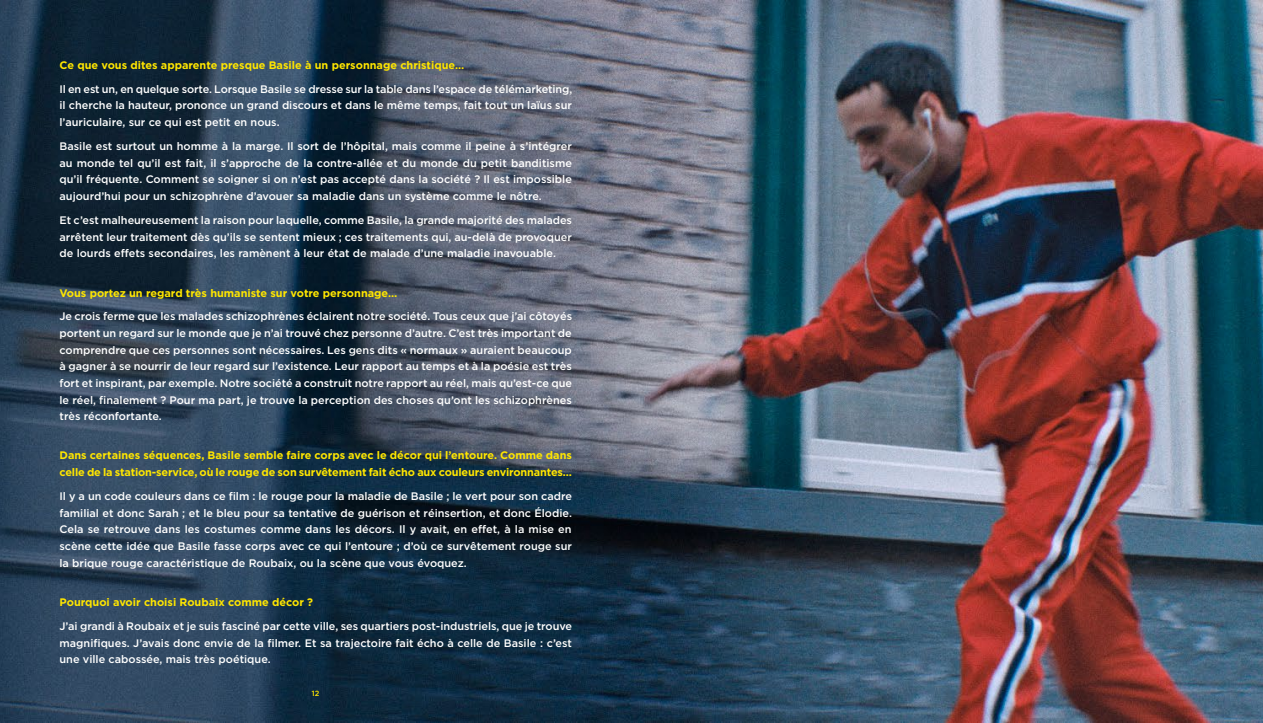
<style>
.page{position:relative;width:1263px;height:723px;background:#fff}
.page>*{position:absolute;margin:0;border:0;box-sizing:border-box;transform-origin:0 0}
.t1{font:500 10.95px/16.6px "Gotham";color:#fff;text-align:justify}
.t2{font:700 10.95px/16.6px "Gotham";color:#ffe600}
.t3{font:500 7.5px "Gotham";color:#ffe600}
</style>
<div class="page">
<img style="left:0;top:0;width:1263px;height:723px">
<p class="t2" style="left:60px;top:56px;width:406px">Ce que vous dites apparente presque Basile à un personnage christique…</p>
<p class="t1" style="left:60px;top:80px;width:514px">Il en est un, en quelque sorte. Lorsque Basile se dresse sur la table dans l’espace de télémarketing, il cherche la hauteur, prononce un grand discours et dans le même temps, fait tout un laïus sur l’auriculaire, sur ce qui est petit en nous.</p>
<p class="t1" style="left:60px;top:137px;width:514px">Basile est surtout un homme à la marge. Il sort de l’hôpital, mais comme il peine à s’intégrer au monde tel qu’il est fait, il s’approche de la contre-allée et du monde du petit banditisme qu’il fréquente. Comment se soigner si on n’est pas accepté dans la société ? Il est impossible aujourd’hui pour un schizophrène d’avouer sa maladie dans un système comme le nôtre.</p>
<p class="t1" style="left:60px;top:211px;width:514px">Et c’est malheureusement la raison pour laquelle, comme Basile, la grande majorité des malades arrêtent leur traitement dès qu’ils se sentent mieux ; ces traitements qui, au-delà de provoquer de lourds effets secondaires, les ramènent à leur état de malade d’une maladie inavouable.</p>
<p class="t2" style="left:60px;top:284px;width:339px">Vous portez un regard très humaniste sur votre personnage…</p>
<p class="t1" style="left:60px;top:308px;width:514px">Je crois ferme que les malades schizophrènes éclairent notre société. Tous ceux que j’ai côtoyés portent un regard sur le monde que je n’ai trouvé chez personne d’autre. C’est très important de comprendre que ces personnes sont nécessaires. Les gens dits « normaux » auraient beaucoup à gagner à se nourrir de leur regard sur l’existence. Leur rapport au temps et à la poésie est très fort et inspirant, par exemple. Notre société a construit notre rapport au réel, mais qu’est-ce que le réel, finalement ? Pour ma part, je trouve la perception des choses qu’ont les schizophrènes très réconfortante.</p>
<p class="t2" style="left:60px;top:447px;width:514px">Dans certaines séquences, Basile semble faire corps avec le décor qui l’entoure. Comme dans celle de la station-service, où le rouge de son survêtement fait écho aux couleurs environnantes…</p>
<p class="t1" style="left:60px;top:487px;width:514px">Il y a un code couleurs dans ce film : le rouge pour la maladie de Basile ; le vert pour son cadre familial et donc Sarah ; et le bleu pour sa tentative de guérison et réinsertion, et donc Élodie.<br>Cela se retrouve dans les costumes comme dans les décors. Il y avait, en effet, à la mise en scène cette idée que Basile fasse corps avec ce qui l’entoure ; d’où ce survêtement rouge sur la brique rouge caractéristique de Roubaix, ou la scène que vous évoquez.</p>
<p class="t2" style="left:60px;top:594px;width:255px">Pourquoi avoir choisi Roubaix comme décor ?</p>
<p class="t1" style="left:60px;top:617px;width:514px">J’ai grandi à Roubaix et je suis fasciné par cette ville, ses quartiers post-industriels, que je trouve magnifiques. J’avais donc envie de la filmer. Et sa trajectoire fait écho à celle de Basile : c’est une ville cabossée, mais très poétique.</p>
<p class="t3" style="left:312px;top:689px;width:9px">12</p>
</div>
